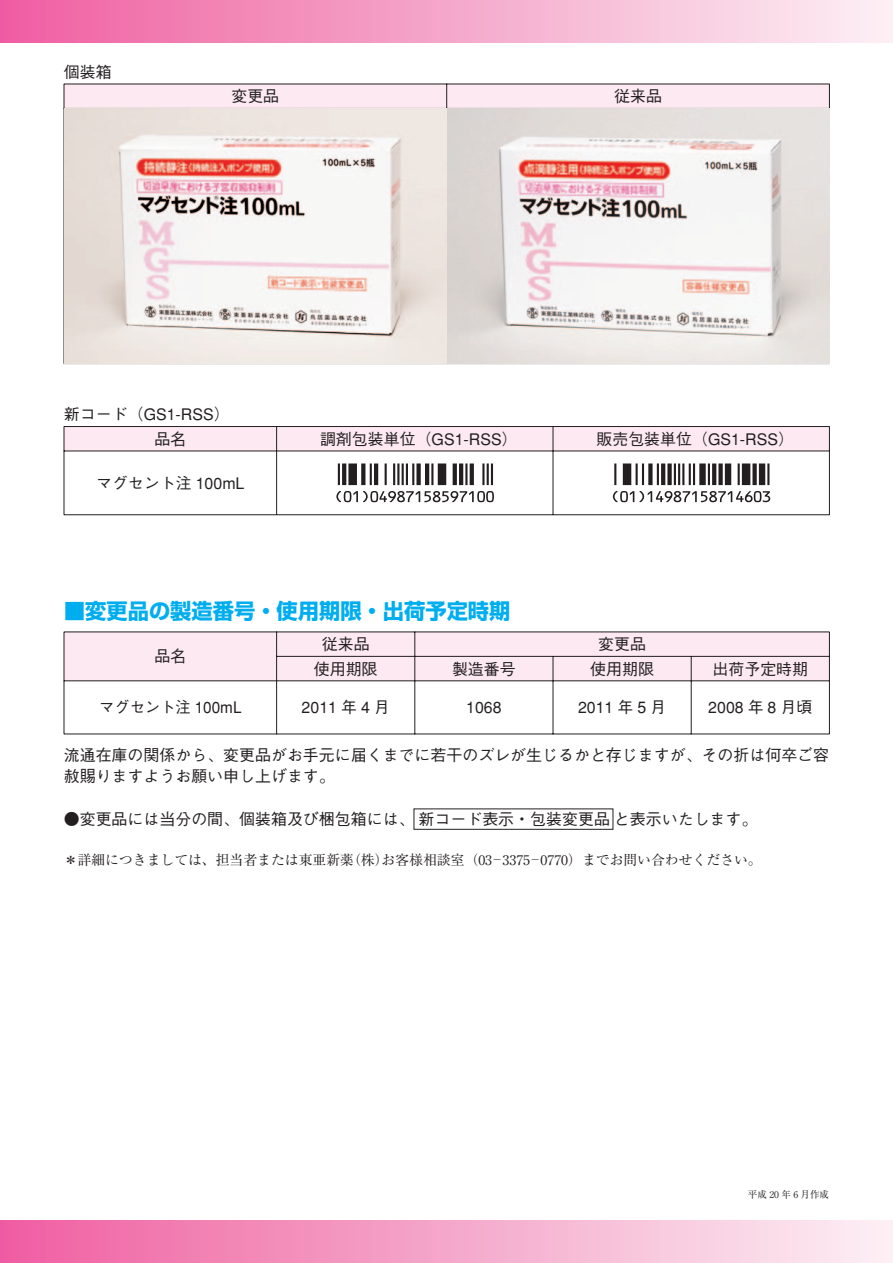
<style>
.page{position:relative;width:893px;height:1263px;background:#fff}
.page>*{position:absolute;margin:0;border:0;box-sizing:border-box;transform-origin:0 0}
.t1{font:700 21.3px "Shin Go";color:#00aeef}
.t2{font:500 15.9px/21.3px "Gothic BBB";color:#231f20}
.t3{font:500 15.9px "Gothic BBB";color:#231f20;scale:.96 1}
.t4{font:13.8px "Ryumin";color:#231f20}
.t5{font:9.6px "Ryumin";color:#231f20}
</style>
<div class="page">
<div style="left:0;top:0;width:893px;height:43px;background:linear-gradient(to right,#ef5fa1,#fcf0f4)"></div>
<div style="left:0;top:1220px;width:893px;height:43px;background:linear-gradient(to right,#ef5fa1,#fcf0f4)"></div>
<hr style="left:64px;top:681px;width:1px;height:53px;background:#231f20">
<hr style="left:276px;top:681px;width:1px;height:53px;background:#231f20">
<hr style="left:415px;top:681px;width:1px;height:53px;background:#231f20">
<hr style="left:553px;top:681px;width:1px;height:53px;background:#231f20">
<svg style="left:64px;top:632px;width:766px;height:50px;background:#f1dfe6"></svg>
<hr style="left:691px;top:681px;width:1px;height:53px;background:#231f20">
<hr style="left:829px;top:681px;width:1px;height:53px;background:#231f20">
<hr style="left:64px;top:734px;width:212px;height:1px;background:#231f20">
<hr style="left:277px;top:734px;width:138px;height:1px;background:#231f20">
<hr style="left:415px;top:734px;width:138px;height:1px;background:#231f20">
<hr style="left:553px;top:734px;width:138px;height:1px;background:#231f20">
<hr style="left:691px;top:734px;width:139px;height:1px;background:#231f20">
<div style="left:414px;top:808px;width:199px;height:22px;border:1px solid #231f20"></div>
<svg style="left:64px;top:84px;width:766px;height:25px;background:#f5e3ea"></svg>
<hr style="left:829px;top:109px;width:1px;height:254px;background:#231f20">
<hr style="left:64px;top:363px;width:382px;height:1px;background:#231f20">
<hr style="left:447px;top:363px;width:383px;height:1px;background:#231f20">
<img style="left:64px;top:109px;width:765px;height:254px">
<hr style="left:64px;top:451px;width:1px;height:63px;background:#231f20">
<hr style="left:276px;top:451px;width:1px;height:64px;background:#231f20">
<svg style="left:64px;top:426px;width:766px;height:26px;background:#ead8e0"></svg>
<hr style="left:553px;top:451px;width:1px;height:64px;background:#231f20">
<hr style="left:829px;top:451px;width:1px;height:63px;background:#231f20">
<hr style="left:64px;top:514px;width:212px;height:1px;background:#231f20">
<hr style="left:277px;top:514px;width:276px;height:1px;background:#231f20">
<hr style="left:553px;top:514px;width:277px;height:1px;background:#231f20">
<hr style="left:338px;top:463px;width:2px;height:22px;background:#231f20">
<svg style="left:342px;top:463px;width:4px;height:22px"></svg>
<div style="left:348px;top:463px;width:9px;height:22px;background:#231f20"></div>
<svg style="left:361px;top:463px;width:4px;height:22px"></svg>
<hr style="left:370px;top:463px;width:2px;height:22px;background:#231f20">
<hr style="left:374px;top:463px;width:4px;height:22px;background:#231f20">
<hr style="left:385px;top:463px;width:2px;height:22px;background:#231f20">
<hr style="left:393px;top:463px;width:2px;height:22px;background:#231f20">
<hr style="left:397px;top:463px;width:2px;height:22px;background:#231f20">
<hr style="left:402px;top:463px;width:2px;height:22px;background:#231f20">
<hr style="left:406px;top:463px;width:2px;height:22px;background:#231f20">
<hr style="left:412px;top:463px;width:2px;height:22px;background:#231f20">
<div style="left:416px;top:463px;width:5px;height:22px;background:#231f20"></div>
<hr style="left:425px;top:463px;width:4px;height:22px;background:#231f20">
<hr style="left:431px;top:463px;width:2px;height:22px;background:#231f20">
<div style="left:438px;top:463px;width:8px;height:22px;background:#231f20"></div>
<svg style="left:453px;top:463px;width:4px;height:22px"></svg>
<hr style="left:459px;top:463px;width:4px;height:22px;background:#231f20">
<hr style="left:465px;top:463px;width:2px;height:22px;background:#231f20">
<svg style="left:470px;top:463px;width:4px;height:22px"></svg>
<hr style="left:482px;top:463px;width:2px;height:22px;background:#231f20">
<hr style="left:487px;top:463px;width:2px;height:22px;background:#231f20">
<hr style="left:491px;top:463px;width:2px;height:22px;background:#231f20">
<svg style="left:336px;top:491px;width:158px;height:11px"></svg>
<hr style="left:614px;top:463px;width:2px;height:22px;background:#231f20">
<div style="left:623px;top:463px;width:8px;height:22px;background:#231f20"></div>
<hr style="left:636px;top:463px;width:2px;height:22px;background:#231f20">
<hr style="left:642px;top:463px;width:2px;height:22px;background:#231f20">
<div style="left:648px;top:463px;width:5px;height:22px;background:#231f20"></div>
<hr style="left:657px;top:463px;width:2px;height:22px;background:#231f20">
<svg style="left:661px;top:463px;width:4px;height:22px"></svg>
<div style="left:667px;top:463px;width:5px;height:22px;background:#231f20"></div>
<hr style="left:674px;top:463px;width:2px;height:22px;background:#231f20">
<hr style="left:678px;top:463px;width:2px;height:22px;background:#231f20">
<hr style="left:682px;top:463px;width:2px;height:22px;background:#231f20">
<hr style="left:689px;top:463px;width:2px;height:22px;background:#231f20">
<hr style="left:693px;top:463px;width:2px;height:22px;background:#231f20">
<div style="left:699px;top:463px;width:7px;height:22px;background:#231f20"></div>
<hr style="left:708px;top:463px;width:2px;height:22px;background:#231f20">
<svg style="left:712px;top:463px;width:4px;height:22px"></svg>
<div style="left:718px;top:463px;width:5px;height:22px;background:#231f20"></div>
<div style="left:725px;top:463px;width:6px;height:22px;background:#231f20"></div>
<hr style="left:738px;top:463px;width:2px;height:22px;background:#231f20">
<div style="left:742px;top:463px;width:8px;height:22px;background:#231f20"></div>
<div style="left:752px;top:463px;width:5px;height:22px;background:#231f20"></div>
<div style="left:759px;top:463px;width:6px;height:22px;background:#231f20"></div>
<hr style="left:767px;top:463px;width:2px;height:22px;background:#231f20">
<svg style="left:613px;top:491px;width:21px;height:11px"></svg>
<svg style="left:640px;top:491px;width:130px;height:11px"></svg>
<p class="t2" style="left:64px;top:62px;width:49px">個装箱</p>
<p class="t2" style="left:231px;top:86px;width:49px">変更品</p>
<p class="t2" style="left:614px;top:86px;width:49px">従来品</p>
<p class="t2" style="left:154px;top:403px;width:77px;line-height:24.5px;text-indent:-90px">新コード（GS1-RSS）品名</p>
<p class="t2" style="left:320px;top:429px;width:199px">調剤包装単位（GS1-RSS）</p>
<p class="t2" style="left:596px;top:429px;width:199px">販売包装単位（GS1-RSS）</p>
<p class="t2" style="left:96px;top:473px;width:150px">マグセント注 100mL</p>
<h1 class="t1" style="left:64px;top:596px;width:448px">■変更品の製造番号・使用期限・出荷予定時期</h1>
<p class="t2" style="left:154px;top:646px;width:33px">品名</p>
<p class="t2" style="left:322px;top:634px;width:49px">従来品</p>
<p class="t2" style="left:598px;top:634px;width:49px">変更品</p>
<p class="t2" style="left:314px;top:658px;width:65px">使用期限</p>
<p class="t2" style="left:452px;top:658px;width:65px">製造番号</p>
<p class="t2" style="left:590px;top:658px;width:65px">使用期限</p>
<p class="t2" style="left:712px;top:658px;width:97px">出荷予定時期</p>
<p class="t3" style="left:99px;top:698px;width:150px">マグセント注 100mL</p>
<p class="t2" style="left:302px;top:697px;width:90px">2011 年 4 月</p>
<p class="t2" style="left:466px;top:697px;width:37px">1068</p>
<p class="t2" style="left:578px;top:697px;width:90px">2011 年 5 月</p>
<p class="t2" style="left:708px;top:697px;width:106px">2008 年 8 月頃</p>
<p class="t2" style="left:64px;top:745px;width:767px">流通在庫の関係から、変更品がお手元に届くまでに若干のズレが生じるかと存じますが、その折は何卒ご容赦賜りますようお願い申し上げます。</p>
<p class="t2" style="left:64px;top:809px;width:695px">●変更品には当分の間、個装箱及び梱包箱には、新コード表示・包装変更品と表示いたします。</p>
<p class="t4" style="left:64px;top:852px;width:699px">＊詳細につきましては、担当者または東亜新薬（株）お客様相談室（03 ─ 3375─ 0770）までお問い合わせください。</p>
<p class="t5" style="left:748px;top:1189px;width:83px">平成 20 年 6 月作成</p>
</div>
